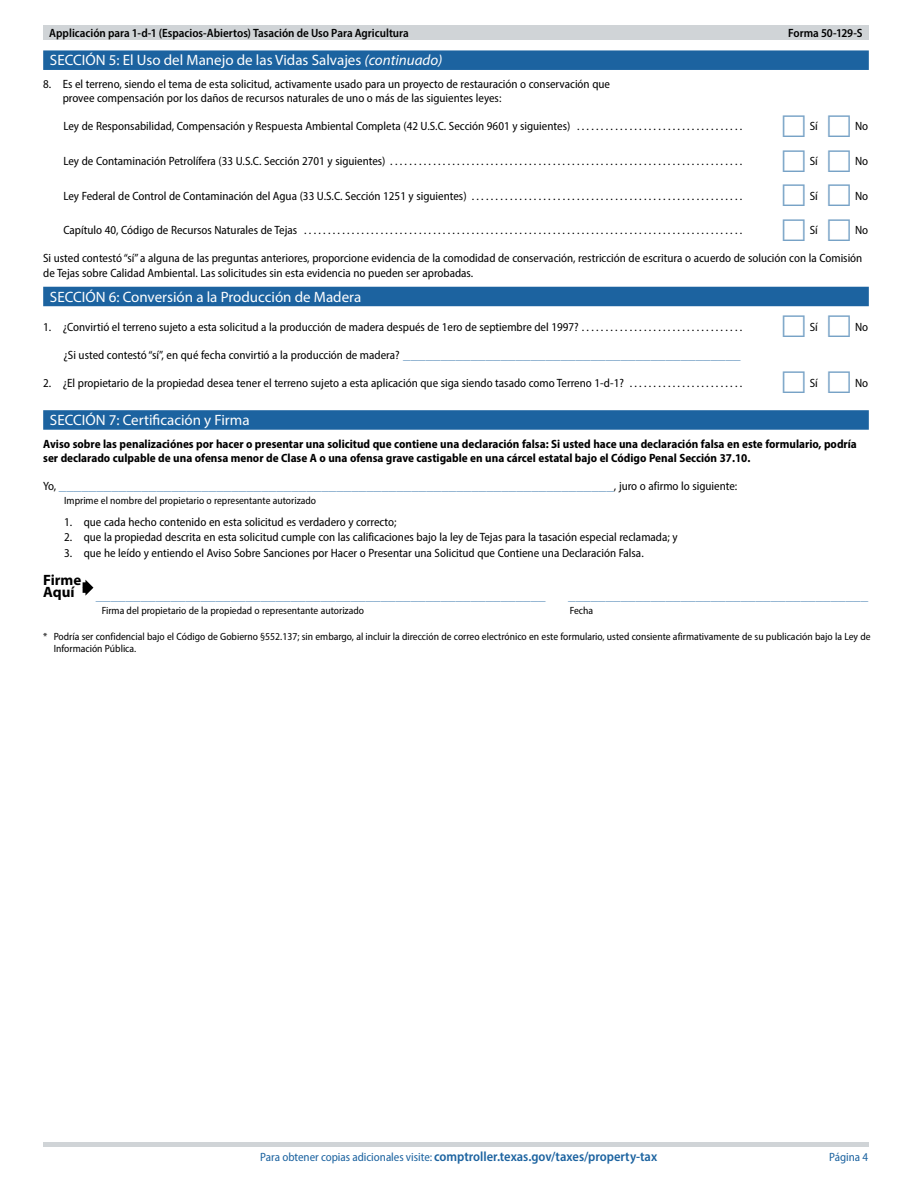
<style>
.page{position:relative;width:918px;height:1188px;background:#fff}
.page>*{position:absolute;margin:0;border:0;box-sizing:border-box;transform-origin:0 0}
.t1{font:semi-condensed 15px "Myriad Pro";color:#77a2c6}
.t2{font:15px "Myriad Pro";color:#fff}
.t3{font:700 15px/12px "Myriad Pro";color:#000}
.t4{font:600 semi-condensed 13.5px "Myriad Pro";color:#1c63a0}
.t5{font:semi-condensed 12px/14.4px "Myriad Pro";color:#000}
.t6{font:700 semi-condensed 12px/14.4px "Myriad Pro";color:#000}
.t7{font:600 semi-condensed 12px "Myriad Pro";color:#000}
.t8{font:semi-condensed 12px "Myriad Pro";color:#1c63a0}
.t9{font:semi-condensed 10.5px/12.6px "Myriad Pro";color:#000}
.s1{font-style:italic}
.s2{font-size:15px;color:#77a2c6}
.s3{font-size:12px;color:#000}
</style>
<div class="page">
<div style="left:43px;top:50px;width:826px;height:20px;background:#1c63a0"></div>
<div style="left:43px;top:287px;width:826px;height:19px;background:#1c63a0"></div>
<div style="left:43px;top:410px;width:826px;height:20px;background:#1c63a0"></div>
<hr style="left:43px;top:1142px;width:826px;height:4px;background:#d0d4d7">
<div style="left:43px;top:26px;width:826px;height:14px;background:#d0d4d7"></div>
<svg style="left:83px;top:582px;width:2px;height:11px"></svg>
<svg style="left:85px;top:580px;width:8px;height:16px"></svg>
<p class="t7" style="left:49px;top:25px;width:361px">Applicación para 1-d-1 (Espacios-Abiertos) Tasación de Uso Para Agricultura</p>
<p class="t7" style="left:788px;top:25px;width:76px">Forma 50-129-S</p>
<p class="t2" style="left:50px;top:51px;width:394px">SECCIÓN 5: El Uso del Manejo de las Vidas Salvajes <span class="s1">(continuado)</span></p>
<p class="t5" style="left:43px;top:76px;width:10px">8.</p>
<p class="t5" style="left:63px;top:76px;width:549px">Es el terreno, siendo el tema de esta solicitud, activamente usado para un proyecto de restauración o conservación que provee compensación por los daños de recursos naturales de uno o más de las siguientes leyes:</p>
<p class="t5" style="left:63px;top:119px;width:680px">Ley de Responsabilidad, Compensación y Respuesta Ambiental Completa (42 U.S.C. Sección 9601 y siguientes) . . . . . . . . . . . . . . . . . . . . . . . . . . . . . . . . . . .</p>
<p class="t5" style="left:810px;top:119px;width:10px">Sí</p>
<p class="t5" style="left:855px;top:119px;width:15px">No</p>
<p class="t5" style="left:63px;top:154px;width:680px">Ley de Contaminación Petrolífera (33 U.S.C. Sección 2701 y siguientes) ..........................................................................</p>
<p class="t5" style="left:810px;top:154px;width:10px">Sí</p>
<p class="t5" style="left:855px;top:154px;width:15px">No</p>
<p class="t5" style="left:63px;top:188px;width:680px">Ley Federal de Control de Contaminación del Agua (33 U.S.C. Sección 1251 y siguientes) . . . . . . . . . . . . . . . . . . . . . . . . . . . . . . . . . . . . . . . . . . . . . . . . . . . . . . . . .</p>
<p class="t5" style="left:810px;top:188px;width:10px">Sí</p>
<p class="t5" style="left:855px;top:188px;width:15px">No</p>
<p class="t5" style="left:63px;top:223px;width:680px">Capítulo 40, Código de Recursos Naturales de Tejas ............................................................................................</p>
<p class="t5" style="left:810px;top:223px;width:10px">Sí</p>
<p class="t5" style="left:855px;top:223px;width:15px">No</p>
<p class="t5" style="left:43px;top:251px;width:821px">Si usted contestó “sí” a alguna de las preguntas anteriores, proporcione evidencia de la comodidad de conservación, restricción de escritura o acuerdo de solución con la Comisión de Tejas sobre Calidad Ambiental. Las solicitudes sin esta evidencia no pueden ser aprobadas.</p>
<p class="t2" style="left:50px;top:287px;width:313px">SECCIÓN 6: Conversión a la Producción de Madera</p>
<p class="t5" style="left:43px;top:319px;width:701px">1. ¿Convirtió el terreno sujeto a esta solicitud a la producción de madera después de 1ero de septiembre del 1997? . . . . . . . . . . . . . . . . . . . . . . . . . . . . . . . . . .</p>
<p class="t5" style="left:810px;top:319px;width:10px">Sí</p>
<p class="t5" style="left:855px;top:319px;width:15px">No</p>
<p class="t5" style="left:63px;top:347px;width:679px">¿Si usted contestó “sí”, en qué fecha convirtió a la producción de madera? <span class="s2">_____________________________________________</span></p>
<p class="t5" style="left:43px;top:375px;width:701px">2. ¿El propietario de la propiedad desea tener el terreno sujeto a esta aplicación que siga siendo tasado como Terreno 1-d-1? . . . . . . . . . . . . . . . . . . . . . . . .</p>
<p class="t5" style="left:810px;top:375px;width:10px">Sí</p>
<p class="t5" style="left:855px;top:375px;width:15px">No</p>
<p class="t2" style="left:50px;top:411px;width:201px">SECCIÓN 7: Certificación y Firma</p>
<p class="t6" style="left:43px;top:436px;width:815px">Aviso sobre las penalizaciónes por hacer o presentar una solicitud que contiene una declaración falsa: Si usted hace una declaración falsa en este formulario, podría ser declarado culpable de una ofensa menor de Clase A o una ofensa grave castigable en una cárcel estatal bajo el Código Penal Sección 37.10.</p>
<p class="t5" style="left:619px;top:479px;width:120px">juro o afirmo lo siguiente:</p>
<p class="t5" style="left:64px;top:514px;width:334px">1. que cada hecho contenido en esta solicitud es verdadero y correcto;</p>
<p class="t5" style="left:64px;top:530px;width:615px">2. que la propiedad descrita en esta solicitud cumple con las calificaciones bajo la ley de Tejas para la tasación especial reclamada; y</p>
<p class="t5" style="left:64px;top:545px;width:581px">3. que he leído y entiendo el Aviso Sobre Sanciones por Hacer o Presentar una Solicitud que Contiene una Declaración Falsa.</p>
<p class="t3" style="left:43px;top:573px;width:40px">Firme<br>Aquí</p>
<p class="t9" style="left:102px;top:604px;width:264px">Firma del propietario de la propiedad o representante autorizado</p>
<p class="t9" style="left:54px;top:630px;width:818px;text-indent:-11px">* Podría ser confidencial bajo el Código de Gobierno §552.137; sin embargo, al incluir la dirección de correo electrónico en este formulario, usted consiente afirmativamente de su publicación bajo la Ley de<br>Información Pública.</p>
<p class="t1" style="left:43px;top:476px;width:575px"><span class="s3">Yo,</span> __________________________________________________________________________<span class="s3">,</span></p>
<p class="t9" style="left:64px;top:494px;width:253px">Imprime el nombre del propietario o representante autorizado</p>
<p class="t1" style="left:96px;top:586px;width:452px">____________________________________________________________</p>
<p class="t1" style="left:568px;top:586px;width:301px">________________________________________</p>
<p class="t9" style="left:570px;top:604px;width:25px">Fecha</p>
<p class="t8" style="left:260px;top:1149px;width:174px">Para obtener copias adicionales visite:</p>
<p class="t4" style="left:434px;top:1148px;width:225px">comptroller.texas.gov/taxes/property-tax</p>
<p class="t8" style="left:829px;top:1149px;width:41px">Página 4</p>
</div>
